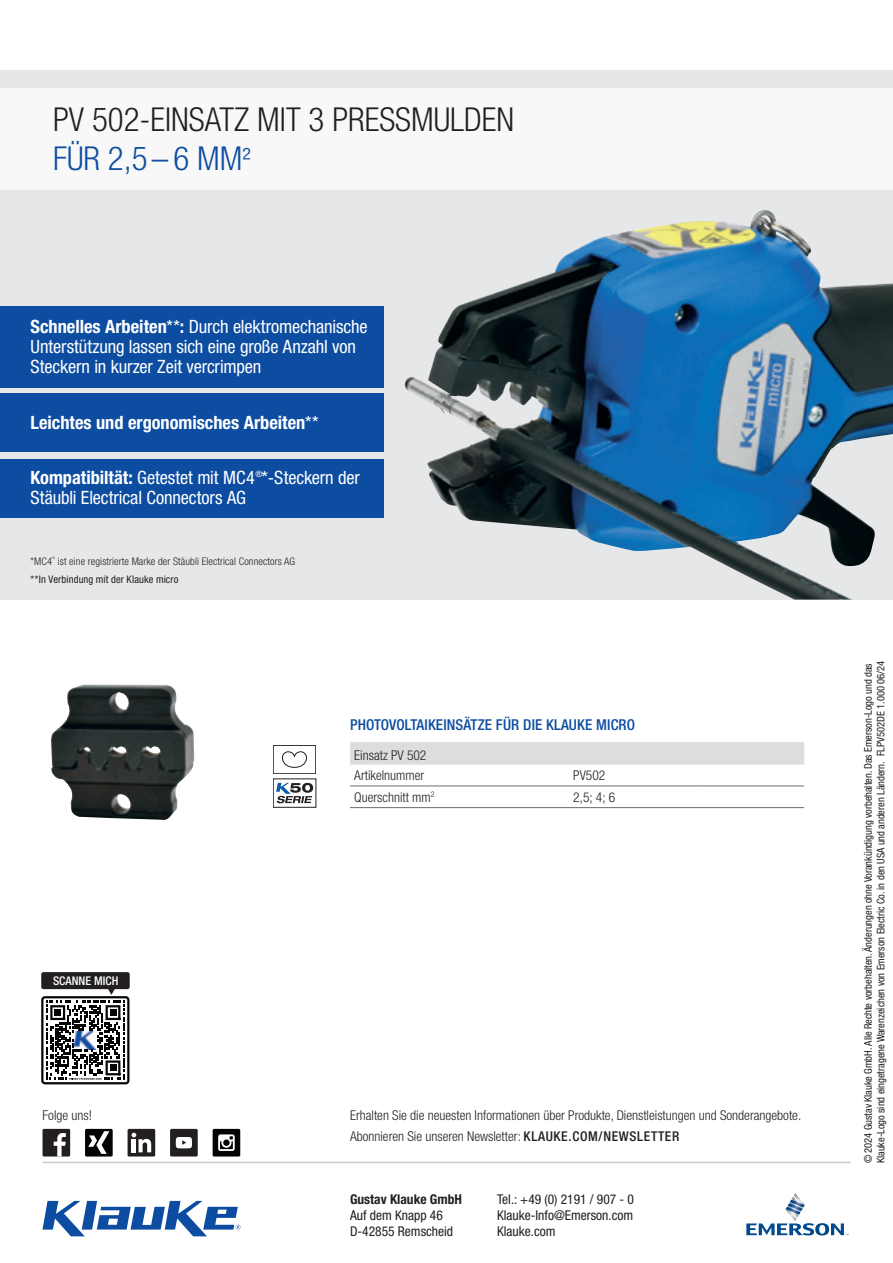
<style>
.page{position:relative;width:893px;height:1263px;background:#fff}
.page>*{position:absolute;margin:0;border:0;box-sizing:border-box;transform-origin:0 0}
.t1{font:300 condensed 33px/39.6px "Helvetica Neue LT Pro";color:#231f20}
.t2{font:condensed 18.3px/20.1px "Helvetica Neue LT Pro";letter-spacing:-.005em;color:#fff}
.t3{font:700 condensed 18.3px "Helvetica Neue LT Pro";color:#fff}
.t4{font:500 condensed 15px "Helvetica Neue LT Pro";letter-spacing:.01em;color:#0d4da1}
.t5{font:300 condensed 13.5px/21px "Helvetica Neue LT Pro";color:#231f20}
.t6{font:condensed 13.5px "Helvetica Neue LT Pro";color:#231f20}
.t7{font:700 condensed 13.5px "Helvetica Neue LT Pro";color:#231f20}
.t8{font:500 condensed 12px "Helvetica Neue LT Pro";color:#fff}
.t9{font:condensed 10.5px/12.6px "Helvetica Neue LT Pro";letter-spacing:-.005em;color:#231f20}
.t10{font:300 condensed 10.5px "Helvetica Neue LT Pro";letter-spacing:.01em;color:#231f20}
.t11{font:300 condensed 3.45px "Helvetica Neue LT Pro";color:#231f20}
.s1{color:#0d4da1}
.s2{font-size:27px;color:#0d4da1}
.s3{font-weight:700}
.s4{font-weight:400}
.s5{font-weight:500}
</style>
<div class="page">
<div style="left:43px;top:1129px;width:27px;height:27px;background:#231f20;border-radius:2px"></div>
<svg style="left:54px;top:1133px;width:12px;height:23px"></svg>
<div style="left:85px;top:1129px;width:28px;height:27px;background:#040503;border-radius:2px"></div>
<svg style="left:88px;top:1131px;width:21px;height:23px"></svg>
<svg style="left:128px;top:1129px;width:27px;height:27px"></svg>
<svg style="left:132px;top:1133px;width:19px;height:19px"></svg>
<div style="left:170px;top:1129px;width:28px;height:27px;background:#231f20;border-radius:2px"></div>
<svg style="left:176px;top:1137px;width:16px;height:11px"></svg>
<div style="left:213px;top:1129px;width:27px;height:27px;background:#040503;border-radius:2px"></div>
<svg style="left:218px;top:1134px;width:17px;height:17px"></svg>
<svg style="left:746px;top:1193px;width:102px;height:42px"></svg>
<svg style="left:43px;top:1201px;width:197px;height:35px"></svg>
<hr style="left:43px;top:1162px;width:807px;height:1px;background:#c9cacc">
<div style="left:41px;top:972px;width:89px;height:17px;background:#231f20;border-radius:2px"></div>
<div style="left:0;top:71px;width:893px;height:529px;background:#e6e7e9"></div>
<img style="left:404px;top:210px;width:489px;height:390px">
<div style="left:0;top:88px;width:893px;height:102px;background:#f8f8f9"></div>
<img style="left:51px;top:684px;width:143px;height:136px">
<div style="left:273px;top:745px;width:43px;height:29px;border:1px solid #231f20"></div>
<svg style="left:282px;top:751px;width:25px;height:17px"></svg>
<svg style="left:276px;top:783px;width:37px;height:20px"></svg>
<div style="left:0;top:306px;width:383px;height:81px;background:#0d4da1"></div>
<div style="left:0;top:393px;width:383px;height:59px;background:#0d4da1"></div>
<div style="left:0;top:459px;width:383px;height:59px;background:#0d4da1"></div>
<div style="left:350px;top:742px;width:454px;height:23px;background:#dcdddf"></div>
<hr style="left:350px;top:785px;width:219px;height:1px;background:#6c6d70">
<hr style="left:569px;top:785px;width:129px;height:1px;background:#6c6d70">
<hr style="left:698px;top:785px;width:106px;height:1px;background:#6c6d70">
<hr style="left:350px;top:807px;width:219px;height:1px;background:#6c6d70">
<hr style="left:569px;top:807px;width:129px;height:1px;background:#6c6d70">
<hr style="left:698px;top:807px;width:106px;height:1px;background:#6c6d70">
<svg style="left:41px;top:989px;width:88px;height:95px"></svg>
<div style="left:110px;top:1064px;width:6px;height:7px;background:#040503"></div>
<h1 class="t1" style="left:53px;top:99px;width:463px">PV 502-EINSATZ MIT 3 PRESSMULDEN<br><span class="s1">FÜR 2,5 – 6 MM</span><span class="s2">²</span></h1>
<h2 class="t2" style="left:30px;top:316px;width:339px"><span class="s3">Schnelles Arbeiten</span>**<span class="s3">:</span> Durch elektromechanische<br>Unterstützung lassen sich eine große Anzahl von<br>Steckern in kurzer Zeit vercrimpen</h2>
<h2 class="t3" style="left:30px;top:411px;width:290px">Leichtes und ergonomisches Arbeiten<span class="s4">**</span></h2>
<h2 class="t2" style="left:30px;top:467px;width:331px"><span class="s3">Kompatibiltät:</span> Getestet mit MC4<sup>®</sup>*-Steckern der<br>Stäubli Electrical Connectors AG</h2>
<p class="t10" style="left:31px;top:555px;width:23px">*MC4</p>
<p class="t11" style="left:52px;top:556px;width:4px">®</p>
<p class="t10" style="left:58px;top:555px;width:239px">ist eine registrierte Marke der Stäubli Electrical Connectors AG</p>
<p class="t9" style="left:31px;top:572px;width:149px">**In Verbindung mit der Klauke micro</p>
<h3 class="t4" style="left:350px;top:716px;width:287px">PHOTOVOLTAIKEINSÄTZE FÜR DIE KLAUKE MICRO</h3>
<p class="t5" style="left:354px;top:746px;width:74px;line-height:19.8px">Einsatz PV 502<br>Artikelnummer</p>
<p class="t5" style="left:573px;top:765px;width:34px">PV502</p>
<p class="t5" style="left:354px;top:786px;width:82px">Querschnitt mm<sup>2</sup></p>
<p class="t5" style="left:573px;top:786px;width:44px">2,5; 4; 6</p>
<p class="t8" style="left:53px;top:973px;width:67px">SCANNE MICH</p>
<p class="t5" style="left:43px;top:1104px;width:51px">Folge uns!</p>
<p class="t5" style="left:350px;top:1104px;width:453px">Erhalten Sie die neuesten Informationen über Produkte, Dienstleistungen und Sonderangebote.<br>Abonnieren Sie unseren Newsletter: <span class="s5">KLAUKE.COM/NEWSLETTER</span></p>
<p class="t7" style="left:350px;top:1191px;width:113px">Gustav Klauke GmbH</p>
<p class="t6" style="left:497px;top:1191px;width:139px">Tel.: +49 (0) 2191 / 907 - 0</p>
<p class="t6" style="left:350px;top:1207px;width:94px">Auf dem Knapp 46</p>
<p class="t6" style="left:497px;top:1207px;width:138px">Klauke-Info@Emerson.com</p>
<p class="t6" style="left:350px;top:1223px;width:105px">D-42855 Remscheid</p>
<p class="t6" style="left:497px;top:1223px;width:60px">Klauke.com</p>
<p class="t9" style="left:862px;top:1163px;width:504px;rotate:-90deg">© 2024 Gustav Klauke GmbH. Alle Rechte vorbehalten. Änderungen ohne Vorankündigung vorbehalten. Das Emerson-Logo und das<br>Klauke-Logo sind eingetragene Warenzeichen von Emerson Electric Co. in den USA und anderen Ländern. FLPV502DE 1.000 06/24</p>
</div>
